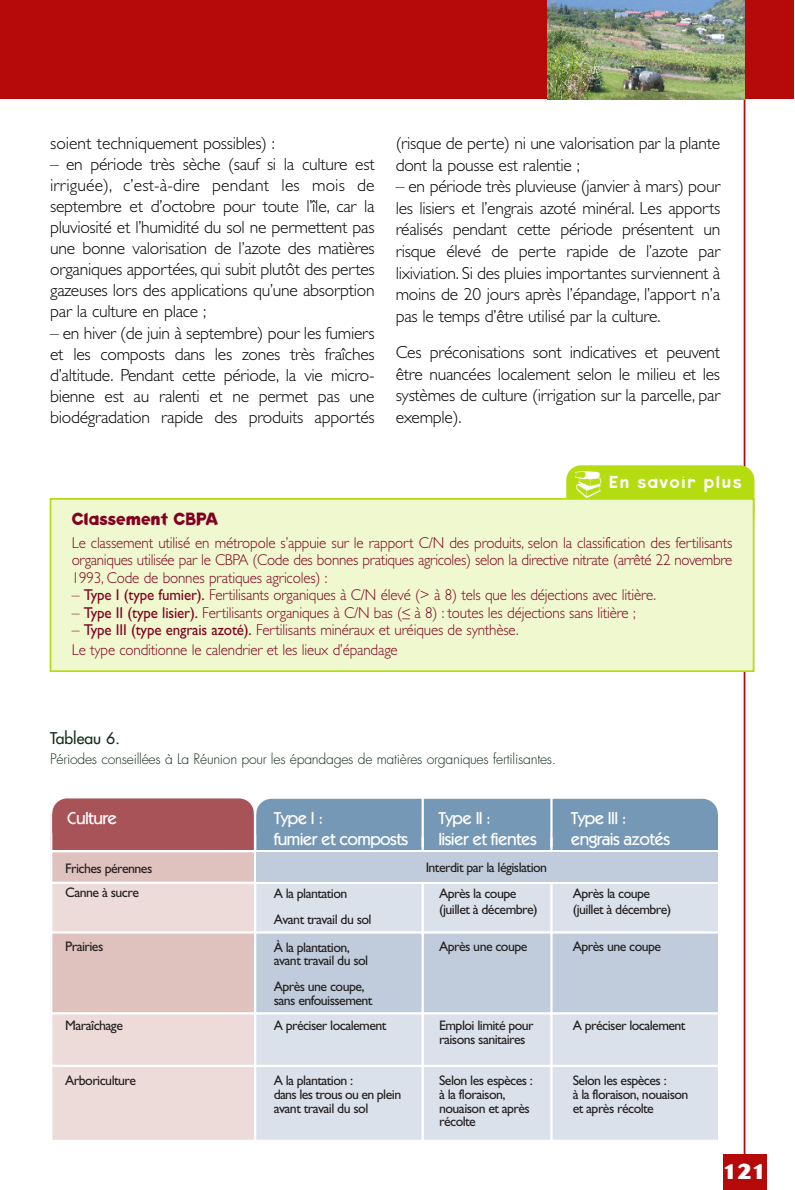
<style>
.page{position:relative;width:795px;height:1190px;background:#fff}
.page>*{position:absolute;margin:0;border:0;box-sizing:border-box;transform-origin:0 0}
.t1{font:800 21px "Cosmos";color:#fff}
.t2{font:700 17.85px "Keedy Sans";color:#800120;scale:.95 1}
.t3{font:300 17.5px/21px "Gill Sans";letter-spacing:-.015em;color:#000;text-align:justify}
.t4{font:17.5px "Keedy Sans Reg";letter-spacing:.065em;color:#fff}
.t5{font:500 17.32px/20.8px "Itc Kabel";letter-spacing:-.035em;color:#fff}
.t6{font:300 15.75px/19.2px "Gill Sans";letter-spacing:-.01em;color:#800120}
.t7{font:300 15.75px/17.5px "Gill Sans";letter-spacing:-.01em;color:#800120;text-align:justify;scale:.95 1}
.t8{font:15.75px "Futura";color:#132d1b}
.t9{font:300 14px "Futura";letter-spacing:-.02em;color:#132d1b}
.t10{font:13.83px/13.8px "Gill Sans";letter-spacing:-.04em;color:#231f20}
.s1{font-weight:400}
.s2{font-family:"Helvetica Neue"}
</style>
<div class="page">
<hr style="left:743px;top:65px;width:2px;height:1125px;background:#b5090a">
<div style="left:723px;top:1155px;width:43px;height:35px;background:#b5090a"></div>
<div style="left:0;top:0;width:793px;height:99px;background:#b5090a"></div>
<img style="left:547px;top:0;width:197px;height:99px">
<div style="left:566px;top:465px;width:188px;height:67px;background:#b5dc10;border-radius:15px"></div>
<div style="left:50px;top:499px;width:703px;height:172px;background:#f0f8cf"></div>
<div style="left:50px;top:498px;width:704px;height:174px;border:2px solid #b5dc10"></div>
<div style="left:50px;top:836px;width:205px;height:14px;background:#a85358"></div>
<div style="left:256px;top:836px;width:461px;height:14px;background:#7598b6"></div>
<div style="left:50px;top:851px;width:205px;height:31px;background:#dfc1be"></div>
<div style="left:50px;top:883px;width:205px;height:49px;background:#ecdbd9"></div>
<div style="left:256px;top:883px;width:461px;height:49px;background:#dbe1ea"></div>
<div style="left:50px;top:933px;width:205px;height:81px;background:#dfc1be"></div>
<div style="left:256px;top:933px;width:461px;height:81px;background:#c0ccdb"></div>
<div style="left:50px;top:1013px;width:205px;height:52px;background:#ecdbd9"></div>
<div style="left:256px;top:1013px;width:461px;height:52px;background:#dbe1ea"></div>
<div style="left:50px;top:1066px;width:205px;height:74px;background:#ecdbd9"></div>
<div style="left:256px;top:1066px;width:461px;height:74px;background:#dbe1ea"></div>
<hr style="left:421px;top:797px;width:3px;height:344px;background:#fff">
<hr style="left:50px;top:812px;width:2px;height:329px;background:#fff">
<hr style="left:254px;top:801px;width:2px;height:339px;background:#fff">
<hr style="left:50px;top:1012px;width:668px;height:2px;background:#fff">
<hr style="left:550px;top:797px;width:2px;height:343px;background:#fff">
<hr style="left:50px;top:931px;width:668px;height:3px;background:#fff">
<hr style="left:52px;top:850px;width:667px;height:2px;background:#fff">
<hr style="left:50px;top:1065px;width:668px;height:2px;background:#fff">
<hr style="left:50px;top:882px;width:668px;height:2px;background:#fff">
<svg style="left:52px;top:798px;width:665px;height:42px;background:#87859b"></svg>
<hr style="left:254px;top:798px;width:2px;height:54px;background:#fff">
<hr style="left:421px;top:796px;width:3px;height:51px;background:#fff">
<hr style="left:550px;top:796px;width:2px;height:51px;background:#fff">
<div style="left:256px;top:852px;width:461px;height:30px;background:#c0ccdb"></div>
<p class="t3" style="left:50px;top:135px;width:226px">soient techniquement possibles) :</p>
<p class="t3" style="left:50px;top:156px;width:326px">– en période très sèche (sauf si la culture est irriguée), c’est-à-dire pendant les mois de septembre et d’octobre pour toute l’île, car la pluviosité et l’humidité du sol ne permettent pas une bonne valorisation de l’azote des matières organiques apportées, qui subit plutôt des pertes gazeuses lors des applications qu’une absorption par la culture en place ;</p>
<p class="t3" style="left:50px;top:324px;width:326px">– en hiver (de juin à septembre) pour les fumiers et les composts dans les zones très fraîches d’altitude. Pendant cette période, la vie micro&shy;bienne est au ralenti et ne permet pas une biodégradation rapide des produits apportés</p>
<p class="t3" style="left:395px;top:135px;width:326px;line-height:21.5px">(risque de perte) ni une valorisation par la plante dont la pousse est ralentie ;</p>
<p class="t3" style="left:395px;top:178px;width:326px;line-height:21.5px">– en période très pluvieuse (janvier à mars) pour les lisiers et l’engrais azoté minéral. Les apports réalisés pendant cette période présentent un risque élevé de perte rapide de l’azote par lixiviation. Si des pluies importantes surviennent à moins de 20 jours après l’épandage, l’apport n’a pas le temps d’être utilisé par la culture.</p>
<p class="t3" style="left:395px;top:343px;width:326px;line-height:21.5px">Ces préconisations sont indicatives et peuvent être nuancées localement selon le milieu et les systèmes de culture (irrigation sur la parcelle, par exemple).</p>
<p class="t4" style="left:608px;top:475px;width:134px">En savoir plus</p>
<p class="t2" style="left:72px;top:513px;width:156px">Classement CBPA</p>
<p class="t7" style="left:72px;top:535px;width:696px">Le classement utilisé en métropole s’appuie sur le rapport C/N des produits, selon la classification des fertilisants organiques utilisée par le CBPA (Code des bonnes pratiques agricoles) selon la directive nitrate (arrêté 22 novembre 1993, Code de bonnes pratiques agricoles) :</p>
<p class="t6" style="left:72px;top:587px;width:585px">– <span class="s1">Type I (type fumier).</span> Fertilisants organiques à C/N élevé (&gt; à 8) tels que les déjections avec litière.</p>
<p class="t6" style="left:72px;top:605px;width:565px">– <span class="s1">Type II (type lisier).</span> Fertilisants organiques à C/N bas (<span class="s2">≤</span> à 8) : toutes les déjections sans litière ;</p>
<p class="t6" style="left:72px;top:622px;width:448px">– <span class="s1">Type III (type engrais azoté).</span> Fertilisants minéraux et uréiques de synthèse.<br>Le type conditionne le calendrier et les lieux d’épandage</p>
<p class="t8" style="left:50px;top:731px;width:71px">Tableau 6.</p>
<p class="t9" style="left:50px;top:752px;width:507px">Périodes conseillées à La Réunion pour les épandages de matières organiques fertilisantes.</p>
<p class="t5" style="left:67px;top:809px;width:52px">Culture</p>
<p class="t5" style="left:274px;top:809px;width:136px">Type I :<br>fumier et composts</p>
<p class="t10" style="left:65px;top:857px;width:89px;line-height:24.3px">Friches pérennes<br>Canne à sucre</p>
<p class="t10" style="left:274px;top:882px;width:99px;line-height:25.9px">A la plantation<br>Avant travail du sol</p>
<p class="t10" style="left:274px;top:942px;width:96px">À la plantation, avant travail du sol</p>
<p class="t10" style="left:274px;top:981px;width:100px">Après une coupe, sans enfouissement</p>
<p class="t10" style="left:274px;top:1020px;width:114px">A préciser localement</p>
<p class="t10" style="left:65px;top:941px;width:40px">Prairies</p>
<p class="t10" style="left:65px;top:1020px;width:59px">Maraîchage</p>
<p class="t10" style="left:65px;top:1075px;width:72px">Arboriculture</p>
<p class="t10" style="left:274px;top:1075px;width:129px">A la plantation :<br>dans les trous ou en plein avant travail du sol</p>
<p class="t5" style="left:438px;top:809px;width:100px">Type II :<br>lisier et fientes</p>
<p class="t10" style="left:425px;top:862px;width:123px">Interdit par la législation</p>
<p class="t10" style="left:439px;top:886px;width:100px;line-height:16.4px">Après la coupe (juillet à décembre)</p>
<p class="t10" style="left:439px;top:940px;width:90px">Après une coupe</p>
<p class="t10" style="left:439px;top:1020px;width:96px">Emploi limité pour raisons sanitaires</p>
<p class="t10" style="left:439px;top:1075px;width:95px">Selon les espèces : à la floraison, nouaison et après récolte</p>
<p class="t5" style="left:570px;top:809px;width:101px">Type III : engrais azotés</p>
<p class="t10" style="left:572px;top:886px;width:100px;line-height:16.4px">Après la coupe (juillet à décembre)</p>
<p class="t10" style="left:572px;top:940px;width:90px">Après une coupe</p>
<p class="t10" style="left:572px;top:1020px;width:114px">A préciser localement</p>
<p class="t10" style="left:572px;top:1075px;width:117px">Selon les espèces :<br>à la floraison, nouaison et après récolte</p>
<p class="t1" style="left:722px;top:1164px;width:45px">121</p>
</div>
